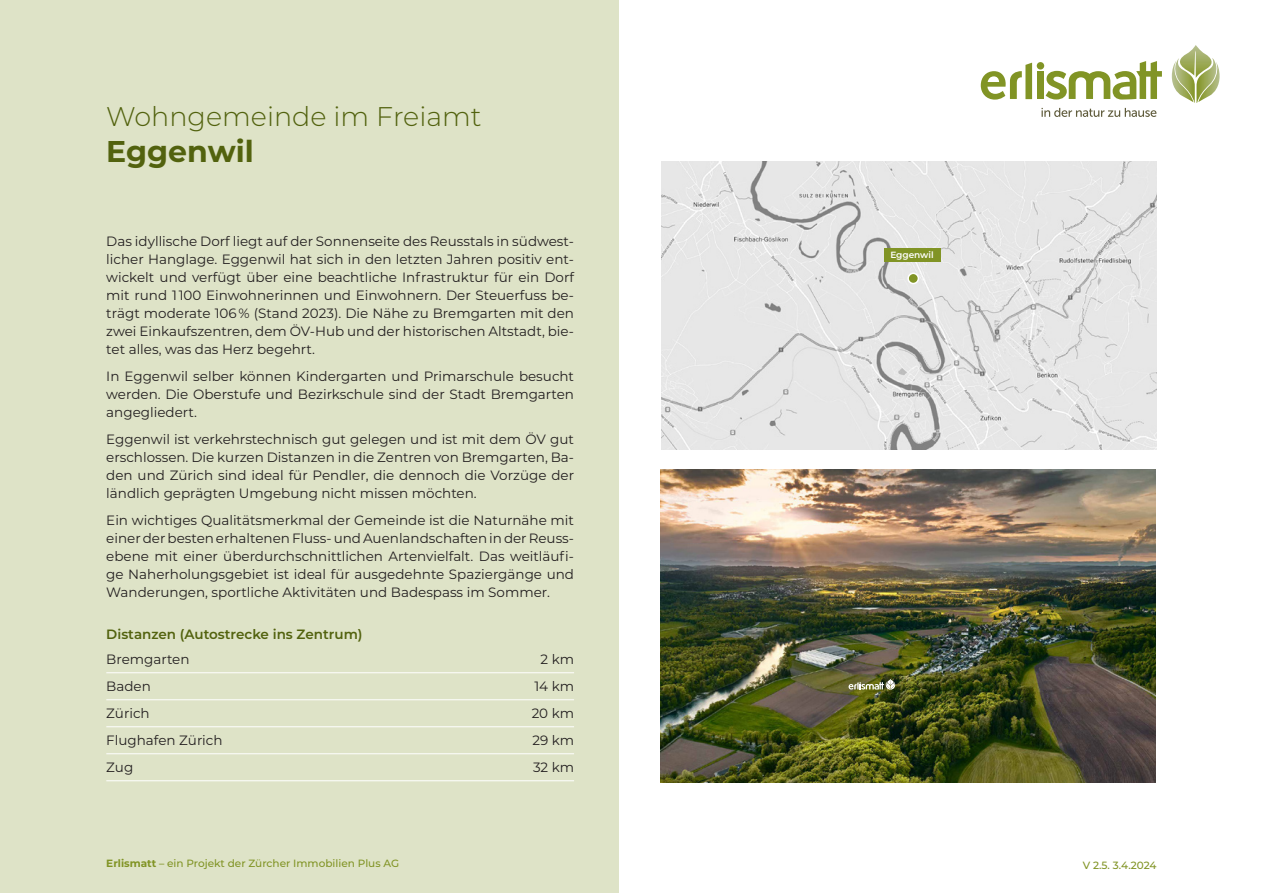
<style>
.page{position:relative;width:1263px;height:893px;background:#fff}
.page>*{position:absolute;margin:0;border:0;box-sizing:border-box;transform-origin:0 0}
.t1{font:700 30px "Montserrat";color:#52620e}
.t2{font:300 27px "Montserrat";color:#52620e}
.t3{font:13.5px/18px "Montserrat";color:#231f20;text-align:justify}
.t4{font:600 13.5px "Montserrat";color:#52620e}
.t5{font:500 10.5px "Montserrat";color:#819425}
.t6{font:600 9px "Montserrat";letter-spacing:-.005em;color:#fff}
.s1{font-weight:700}
</style>
<div class="page">
<div style="left:0;top:0;width:619px;height:893px;background:#dee3c7"></div>
<svg style="left:1172px;top:45px;width:47px;height:58px"></svg>
<svg style="left:981px;top:63px;width:51px;height:37px"></svg>
<div style="left:1037px;top:71px;width:7px;height:28px;background:#819425"></div>
<svg style="left:1046px;top:61px;width:116px;height:39px"></svg>
<div style="left:1037px;top:62px;width:7px;height:8px;background:#819425;border-radius:50%"></div>
<svg style="left:1041px;top:108px;width:115px;height:9px"></svg>
<img style="left:660px;top:470px;width:496px;height:312px">
<svg style="left:848px;top:679px;width:47px;height:11px"></svg>
<hr style="left:106px;top:672px;width:468px;height:1px;background:#fff">
<hr style="left:106px;top:699px;width:468px;height:1px;background:#fff">
<hr style="left:106px;top:726px;width:468px;height:1px;background:#fff">
<hr style="left:106px;top:753px;width:468px;height:1px;background:#fff">
<hr style="left:106px;top:780px;width:468px;height:1px;background:#fff">
<img style="left:661px;top:162px;width:496px;height:288px">
<div style="left:884px;top:248px;width:56px;height:13px;background:#819425"></div>
<div style="left:908px;top:273px;width:10px;height:11px;background:#819425;border-radius:50%"></div>
<div style="left:907px;top:273px;width:12px;height:11px;border:2px solid #fff;border-radius:50%"></div>
<h2 class="t2" style="left:106px;top:98px;width:377px">Wohngemeinde im Freiamt</h2>
<h1 class="t1" style="left:106px;top:130px;width:149px">Eggenwil</h1>
<p class="t3" style="left:106px;top:232px;width:469px">Das idyllische Dorf liegt auf der Sonnenseite des Reusstals in südwest&shy;licher Hanglage. Eggenwil hat sich in den letzten Jahren positiv ent&shy;wickelt und verfügt über eine beachtliche Infrastruktur für ein Dorf mit rund 1 100 Einwohnerinnen und Einwohnern. Der Steuerfuss be&shy;trägt moderate 106 % (Stand 2023). Die Nähe zu Bremgarten mit den zwei Einkaufszentren, dem ÖV-Hub und der historischen Altstadt, bie&shy;tet alles, was das Herz begehrt.</p>
<p class="t3" style="left:106px;top:367px;width:469px">In Eggenwil selber können Kindergarten und Primarschule besucht werden. Die Oberstufe und Bezirkschule sind der Stadt Bremgarten angegliedert.</p>
<p class="t3" style="left:106px;top:430px;width:469px">Eggenwil ist verkehrstechnisch gut gelegen und ist mit dem ÖV gut erschlossen. Die kurzen Distanzen in die Zentren von Bremgarten, Ba&shy;den und Zürich sind ideal für Pendler, die dennoch die Vorzüge der ländlich geprägten Umgebung nicht missen möchten.</p>
<p class="t3" style="left:106px;top:511px;width:469px">Ein wichtiges Qualitätsmerkmal der Gemeinde ist die Naturnähe mit einer der besten erhaltenen Fluss- und Auenlandschaften in der Reuss&shy;ebene mit einer überdurchschnittlichen Artenvielfalt. Das weitläufi&shy;ge Naherholungsgebiet ist ideal für ausgedehnte Spaziergänge und Wanderungen, sportliche Aktivitäten und Badespass im Sommer.</p>
<p class="t4" style="left:106px;top:625px;width:258px">Distanzen (Autostrecke ins Zentrum)</p>
<p class="t3" style="left:106px;top:650px;width:85px">Bremgarten</p>
<p class="t3" style="left:540px;top:650px;width:35px">2 km</p>
<p class="t3" style="left:106px;top:677px;width:46px">Baden</p>
<p class="t3" style="left:534px;top:677px;width:41px">14 km</p>
<p class="t3" style="left:106px;top:704px;width:45px">Zürich</p>
<p class="t3" style="left:532px;top:704px;width:44px">20 km</p>
<p class="t3" style="left:106px;top:731px;width:118px">Flughafen Zürich</p>
<p class="t3" style="left:532px;top:731px;width:43px">29 km</p>
<p class="t3" style="left:106px;top:758px;width:29px">Zug</p>
<p class="t3" style="left:533px;top:758px;width:43px">32 km</p>
<p class="t6" style="left:890px;top:248px;width:45px">Eggenwil</p>
<p class="t5" style="left:106px;top:856px;width:294px"><span class="s1">Erlismatt</span> – ein Projekt der Zürcher Immobilien Plus AG</p>
<p class="t5" style="left:1083px;top:858px;width:75px">V 2.5. 3.4.2024</p>
</div>
